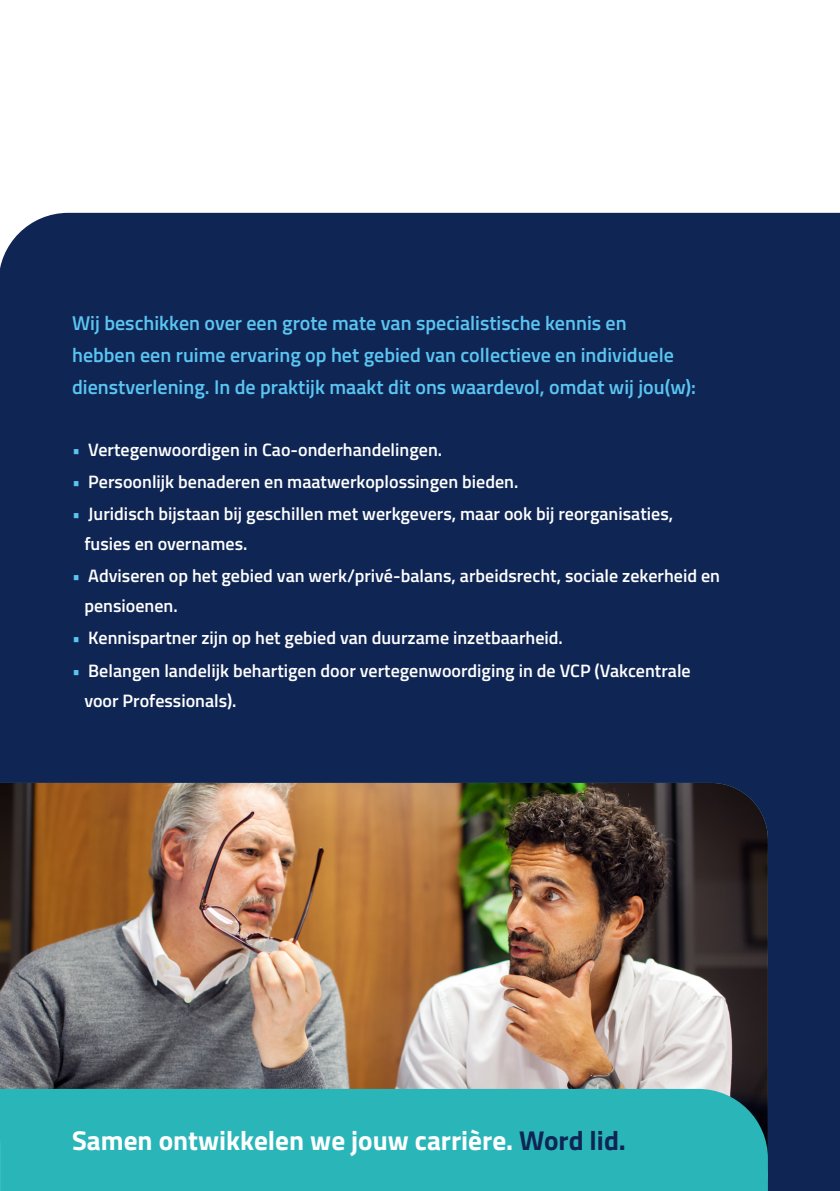
<style>
.page{position:relative;width:840px;height:1191px;background:#fff}
.page>*{position:absolute;margin:0;border:0;box-sizing:border-box;transform-origin:0 0}
.t1{font:700 27.2px "Titillium Web";color:#fff}
.t2{font:600 20px/32px "Titillium Web";color:#5bc5f2}
.t3{font:600 18px/30px "Titillium Web";color:#fff}
.s1{color:#5bc5f2}
.s2{color:#0f2655}
</style>
<div class="page">
<div style="left:0;top:213px;width:839px;height:978px;background:#0f2655"></div>
<img style="left:0;top:783px;width:767px;height:306px">
<div style="left:1px;top:1089px;width:766px;height:102px;background:#2ab6b9"></div>
<svg style="left:0;top:1089px;width:1px;height:102px"></svg>
<p class="t2" style="left:72px;top:306px;width:625px">Wij beschikken over een grote mate van specialistische kennis en<br>hebben een ruime ervaring op het gebied van collectieve en individuele dienstverlening. In de praktijk maakt dit ons waardevol, omdat wij jou(w):</p>
<p class="t3" style="left:72px;top:434px;width:371px"><span class="s1">•</span> Vertegenwoordigen in Cao-onderhandelingen.</p>
<p class="t3" style="left:72px;top:466px;width:447px"><span class="s1">•</span> Persoonlijk benaderen en maatwerkoplossingen bieden.</p>
<p class="t3" style="left:84px;top:498px;width:590px;text-indent:-12px"><span class="s1">•</span> Juridisch bijstaan bij geschillen met werkgevers, maar ook bij reorganisaties, fusies en overnames.</p>
<p class="t3" style="left:84px;top:560px;width:636px;text-indent:-12px"><span class="s1">•</span> Adviseren op het gebied van werk/privé-balans, arbeidsrecht, sociale zekerheid en pensioenen.</p>
<p class="t3" style="left:72px;top:622px;width:492px"><span class="s1">•</span> Kennispartner zijn op het gebied van duurzame inzetbaarheid.</p>
<p class="t3" style="left:84px;top:654px;width:607px;text-indent:-12px"><span class="s1">•</span> Belangen landelijk behartigen door vertegenwoordiging in de VCP (Vakcentrale voor Professionals).</p>
<h1 class="t1" style="left:72px;top:1119px;width:555px">Samen ontwikkelen we jouw carrière. <span class="s2">Word lid.</span></h1>
</div>
